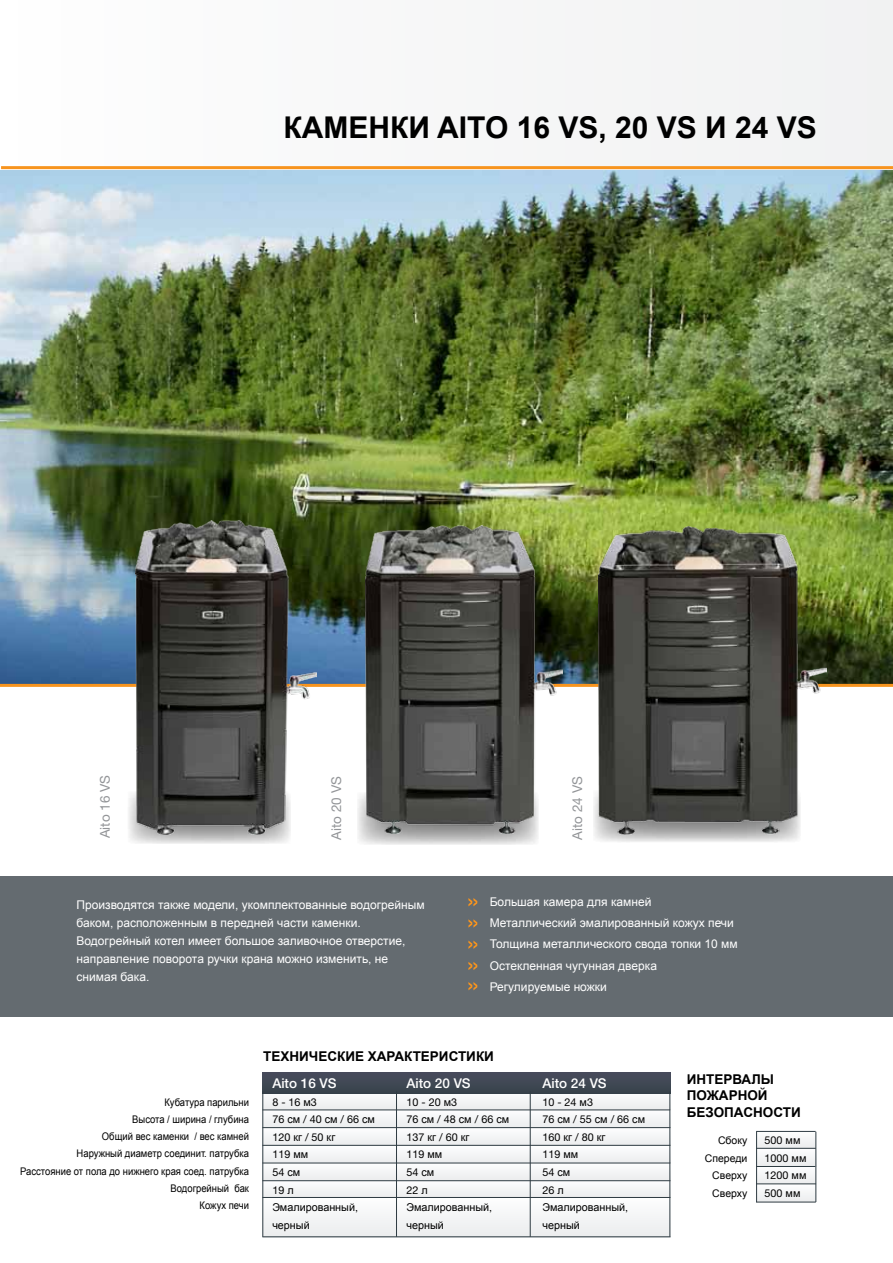
<style>
.page{position:relative;width:893px;height:1263px;background:#fff}
.page>*{position:absolute;margin:0;border:0;box-sizing:border-box;transform-origin:0 0}
.t1{font:700 30px "Arial";color:#000}
.t2{font:700 13.5px/16.2px "Arial";color:#000}
.t3{font:500 13.5px "Helvetica Neue LT Std";color:#fff}
.t4{font:13.5px "Helvetica Neue LT Std";color:#939598}
.t5{font:12px/18px "Arial";color:#fff}
.t6{font:10.8px/17.5px "Helvetica Neue LT Std";color:#000}
.t7{font:10.8px/17.5px "Arial";color:#000}
.t8{font:10.5px/17.2px "Arial";color:#000;text-align:right;scale:.9 1}
.t9{font:10.5px/17.5px "Arial";color:#000;text-align:right}
.s1{font-family:"Arial"}
</style>
<div class="page">
<img style="left:0;top:169px;width:893px;height:515px">
<hr style="left:0;top:684px;width:893px;height:3px;background:#f7941e">
<div style="left:0;top:875px;width:893px;height:141px;background:#646b70"></div>
<svg style="left:128px;top:792px;width:162px;height:51px;background:#d9d9d9"></svg>
<svg style="left:357px;top:793px;width:181px;height:51px;background:#d0d0d0"></svg>
<svg style="left:593px;top:793px;width:206px;height:49px"></svg>
<img style="left:598px;top:526px;width:228px;height:309px">
<div style="left:0;top:0;width:893px;height:169px;background:#f7f7f7"></div>
<hr style="left:1px;top:166px;width:892px;height:3px;background:#f7941e">
<div style="left:756px;top:1131px;width:60px;height:17px;background:#f4f5f6"></div>
<div style="left:757px;top:1148px;width:59px;height:18px;background:#f4f5f6"></div>
<div style="left:757px;top:1166px;width:59px;height:18px;background:#f4f5f6"></div>
<div style="left:757px;top:1184px;width:59px;height:18px;background:#f4f5f5"></div>
<hr style="left:815px;top:1132px;width:1px;height:70px;background:#2e3b42">
<hr style="left:756px;top:1131px;width:1px;height:71px;background:#2e3b42">
<hr style="left:756px;top:1148px;width:60px;height:1px;background:#2e3b42">
<hr style="left:756px;top:1131px;width:60px;height:1px;background:#2e3b42">
<hr style="left:756px;top:1166px;width:59px;height:1px;background:#2e3b42">
<hr style="left:756px;top:1183px;width:60px;height:1px;background:#2e3b42">
<hr style="left:756px;top:1202px;width:60px;height:1px;background:#2e3b42">
<div style="left:262px;top:1109px;width:408px;height:19px;background:linear-gradient(to right,#f4f5f6,#f4f5f6)"></div>
<div style="left:262px;top:1127px;width:408px;height:18px;background:linear-gradient(to right,#f4f5f6,#f4f5f6)"></div>
<div style="left:262px;top:1146px;width:408px;height:17px;background:#f4f5f6"></div>
<div style="left:262px;top:1163px;width:408px;height:17px;background:#f4f5f6"></div>
<div style="left:262px;top:1180px;width:408px;height:18px;background:linear-gradient(to right,#f3f4f5,#f3f4f5)"></div>
<div style="left:262px;top:1197px;width:408px;height:40px;background:#f4f5f6"></div>
<div style="left:263px;top:1093px;width:406px;height:16px;background:#f2f3f4"></div>
<div style="left:262px;top:1072px;width:408px;height:21px;background:#414955"></div>
<hr style="left:262px;top:1109px;width:408px;height:1px;background:#2e3b42">
<hr style="left:396px;top:1091px;width:1px;height:146px;background:#2e3b42">
<hr style="left:530px;top:1091px;width:1px;height:146px;background:#2e3b42">
<hr style="left:669px;top:1091px;width:1px;height:146px;background:#2e3b42">
<hr style="left:262px;top:1091px;width:1px;height:146px;background:#2e3b42">
<hr style="left:262px;top:1127px;width:408px;height:1px;background:#2e3b42">
<hr style="left:262px;top:1145px;width:408px;height:1px;background:#2e3b42">
<hr style="left:262px;top:1163px;width:408px;height:1px;background:#2e3b42">
<hr style="left:262px;top:1180px;width:408px;height:1px;background:#2e3b42">
<hr style="left:262px;top:1197px;width:408px;height:1px;background:#2e3b42">
<hr style="left:262px;top:1236px;width:408px;height:1px;background:#2e3b42">
<img style="left:365px;top:526px;width:198px;height:307px">
<img style="left:136px;top:521px;width:181px;height:314px">
<svg style="left:468px;top:898px;width:9px;height:8px"></svg>
<svg style="left:468px;top:919px;width:9px;height:9px"></svg>
<svg style="left:468px;top:940px;width:9px;height:9px"></svg>
<svg style="left:468px;top:962px;width:9px;height:8px"></svg>
<svg style="left:468px;top:982px;width:9px;height:8px"></svg>
<h1 class="t1" style="left:283px;top:108px;width:41px">Каменки</h1>
<h1 class="t1" style="left:437px;top:108px;width:39px">Aito</h1>
<h1 class="t1" style="left:517px;top:108px;width:302px">16 VS, 20 VS и 24 VS</h1>
<p class="t4" style="left:97px;top:838px;width:65px;rotate:-90deg">Aito 16 VS</p>
<p class="t4" style="left:328px;top:840px;width:65px;rotate:-90deg">Aito 20 VS</p>
<p class="t4" style="left:569px;top:840px;width:65px;rotate:-90deg">Aito 24 VS</p>
<p class="t5" style="left:77px;top:896px;width:350px">Производятся также модели, укомплектованные водогрейным баком, расположенным в передней части каменки.<br>Водогрейный котел имеет большое заливочное отверстие, направление поворота ручки крана можно изменить, не снимая бака.</p>
<p class="t5" style="left:490px;top:892px;width:250px;line-height:21px">Большая камера для камней<br>Металлический эмалированный кожух печи<br>Толщина металлического свода топки 10 мм<br>Остекленная чугунная дверка<br>Регулируемые ножки</p>
<p class="t8" style="left:20px;top:1093px;width:256px">Кубатура парильни<br>Высота / ширина / глубина<br>Общий вес каменки / вес камней<br>Наружный диаметр соединит. патрубка<br>Расстояние от пола до нижнего края соед. патрубка<br>Водогрейный бак<br>Кожух печи</p>
<p class="t2" style="left:263px;top:1049px;width:232px">ТЕХНИЧЕСКИЕ ХАРАКТЕРИСТИКИ</p>
<p class="t3" style="left:272px;top:1075px;width:66px">Aito 16 VS</p>
<p class="t3" style="left:406px;top:1075px;width:66px">Aito 20 VS</p>
<p class="t3" style="left:542px;top:1075px;width:66px">Aito 24 VS</p>
<p class="t6" style="left:406px;top:1093px;width:104px">10 - 20 <span class="s1">м</span>3<br>76 <span class="s1">см</span> / 48 <span class="s1">см</span> / 66 <span class="s1">см<br></span>137 <span class="s1">кг</span> / 60 <span class="s1">кг<br></span>119 <span class="s1">мм<br></span>54 <span class="s1">см<br></span>22 <span class="s1">л</span></p>
<p class="t7" style="left:406px;top:1198px;width:87px">Эмалированный, черный</p>
<p class="t6" style="left:272px;top:1093px;width:104px">8 - 16 <span class="s1">м</span>3<br>76 <span class="s1">см</span> / 40 <span class="s1">см</span> / 66 <span class="s1">см<br></span>120 <span class="s1">кг</span> / 50 <span class="s1">кг<br></span>119 <span class="s1">мм<br></span>54 <span class="s1">см<br></span>19 <span class="s1">л</span></p>
<p class="t7" style="left:272px;top:1198px;width:87px">Эмалированный, черный</p>
<p class="t6" style="left:542px;top:1093px;width:104px">10 - 24 <span class="s1">м</span>3<br>76 <span class="s1">см</span> / 55 <span class="s1">см</span> / 66 <span class="s1">см<br></span>160 <span class="s1">кг</span> / 80 <span class="s1">кг<br></span>119 <span class="s1">мм<br></span>54 <span class="s1">см<br></span>26 <span class="s1">л</span></p>
<p class="t7" style="left:542px;top:1198px;width:87px">Эмалированный, черный</p>
<p class="t2" style="left:687px;top:1072px;width:115px">ИНТЕРВАЛЫ<br>ПОЖАРНОЙ<br>БЕЗОПАСНОСТИ</p>
<p class="t9" style="left:705px;top:1132px;width:44px">Сбоку<br>Спереди<br>Сверху<br>Сверху</p>
<p class="t6" style="left:765px;top:1131px;width:43px">500 <span class="s1">мм<br></span>1000 <span class="s1">мм<br></span>1200 <span class="s1">мм<br></span>500 <span class="s1">мм</span></p>
</div>
